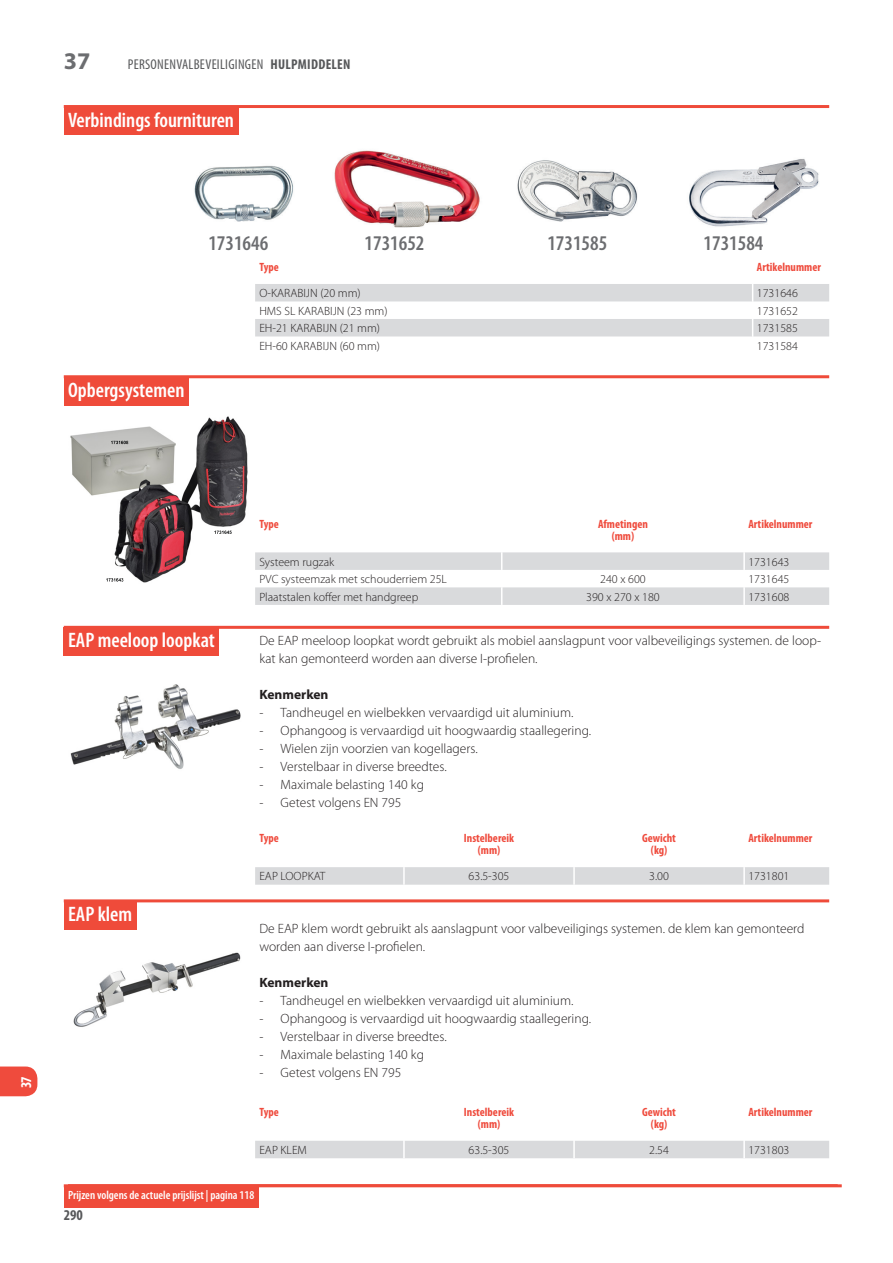
<style>
.page{position:relative;width:893px;height:1263px;background:#fff}
.page>*{position:absolute;margin:0;border:0;box-sizing:border-box;transform-origin:0 0}
.t1{font:700 24px "Myriad Pro";color:#6c6d70}
.artikelgroep{font:600 condensed 21px "Myriad Pro";color:#fff}
.artikelgroep-2{font:600 condensed 21px "Myriad Pro";color:#6c6d70}
.t2{font:700 condensed 15px "Myriad Pro";color:#57585a}
.t3{font:700 condensed 15px "Myriad Pro";color:#fff}
.t4{font:condensed 14.25px "Myriad Pro";letter-spacing:.02em;color:#57585a}
.t5{font:700 condensed 14.25px "Myriad Pro";letter-spacing:.02em;color:#57585a}
.artgr_omschrijving{font:300 13.5px/18px "Myriad Pro";color:#231f20}
.artgr_specificatie_h{font:700 13.5px "Myriad Pro";color:#231f20}
.cell_l{font:300 12px "Myriad Pro";color:#231f20}
.cell_c_h{font:700 condensed 12px "Myriad Pro";color:#ef4b3d}
.cell_artnr{font:300 12px "Myriad Pro";color:#231f20}
.cell_artnr_h{font:700 condensed 12px "Myriad Pro";color:#ef4b3d}
.verwijzing_prsl{font:600 condensed 12px "Myriad Pro";color:#fff}
.cell_c{font:300 12px "Myriad Pro";color:#231f20}
.cell_l_h{font:700 condensed 12px "Myriad Pro";color:#ef4b3d}
</style>
<div class="page">
<svg style="left:0;top:1066px;width:37px;height:30px"></svg>
<hr style="left:64px;top:105px;width:765px;height:3px;background:#ef4b3a">
<div style="left:64px;top:107px;width:174px;height:28px;background:#ef4b3a"></div>
<svg style="left:255px;top:284px;width:574px;height:53px"></svg>
<hr style="left:64px;top:375px;width:765px;height:3px;background:#ef4b3a">
<div style="left:64px;top:377px;width:125px;height:28px;background:#ef4b3a"></div>
<svg style="left:255px;top:552px;width:574px;height:53px"></svg>
<img style="left:70px;top:416px;width:178px;height:167px">
<img style="left:214px;top:531px;width:18px;height:3px">
<svg style="left:116px;top:441px;width:12px;height:3px"></svg>
<img style="left:106px;top:578px;width:17px;height:3px">
<img style="left:194px;top:150px;width:625px;height:78px">
<hr style="left:64px;top:626px;width:765px;height:3px;background:#ef4b3a">
<div style="left:64px;top:627px;width:155px;height:29px;background:#ef4b3a"></div>
<div style="left:255px;top:867px;width:574px;height:18px;background:#d9dadc"></div>
<hr style="left:64px;top:899px;width:765px;height:3px;background:#ef4b3a">
<div style="left:64px;top:901px;width:72px;height:28px;background:#ef4b3a"></div>
<div style="left:255px;top:1141px;width:574px;height:17px;background:#d9dadc"></div>
<img style="left:70px;top:684px;width:171px;height:85px">
<img style="left:73px;top:952px;width:168px;height:75px">
<hr style="left:64px;top:1184px;width:778px;height:3px;background:#ef4b3a">
<div style="left:64px;top:1186px;width:195px;height:21px;background:#ef4b3a"></div>
<h1 class="t1" style="left:64px;top:47px;width:28px">37</h1>
<p class="t4" style="left:128px;top:57px;width:37px">PERSONENVA</p>
<p class="t4" style="left:189px;top:57px;width:12px">LBEVEI</p>
<p class="t4" style="left:220px;top:57px;width:12px">LIGINGEN</p>
<p class="t5" style="left:270px;top:57px;width:82px">Hulpmiddelen</p>
<p class="artikelgroep" style="left:68px;top:108px;width:168px">Verbindings fournituren</p>
<p class="artikelgroep-2" style="left:208px;top:232px;width:61px">1731646</p>
<p class="artikelgroep-2" style="left:365px;top:232px;width:61px">1731652</p>
<p class="artikelgroep-2" style="left:547px;top:232px;width:61px">1731585</p>
<p class="artikelgroep-2" style="left:703px;top:232px;width:61px">1731584</p>
<p class="artikelgroep" style="left:68px;top:378px;width:118px">Opbergsystemen</p>
<p class="cell_l_h" style="left:259px;top:261px;width:21px">Type</p>
<p class="cell_artnr_h" style="left:757px;top:261px;width:65px">Artikelnummer</p>
<p class="cell_l" style="left:259px;top:287px;width:103px">O-KARABIJN (20 mm)</p>
<p class="cell_artnr" style="left:757px;top:287px;width:42px">1731646</p>
<p class="cell_l" style="left:259px;top:304px;width:130px">HMS SL KARABIJN (23 mm)</p>
<p class="cell_artnr" style="left:757px;top:304px;width:42px">1731652</p>
<p class="cell_l" style="left:259px;top:322px;width:122px">EH-21 KARABIJN (21 mm)</p>
<p class="cell_artnr" style="left:757px;top:322px;width:42px">1731585</p>
<p class="cell_l" style="left:259px;top:339px;width:122px">EH-60 KARABIJN (60 mm)</p>
<p class="cell_artnr" style="left:757px;top:339px;width:42px">1731584</p>
<p class="t3" style="left:18px;top:1088px;width:13px;rotate:-90deg">37</p>
<p class="cell_l_h" style="left:259px;top:517px;width:21px">Type</p>
<p class="cell_c_h" style="left:598px;top:517px;width:51px">Afmetingen</p>
<p class="cell_c_h" style="left:612px;top:529px;width:24px">(mm)</p>
<p class="cell_artnr_h" style="left:748px;top:517px;width:65px">Artikelnummer</p>
<p class="cell_l" style="left:259px;top:555px;width:76px">Systeem rugzak</p>
<p class="cell_artnr" style="left:748px;top:555px;width:42px">1731643</p>
<p class="cell_l" style="left:259px;top:572px;width:189px">PVC systeemzak met schouderriem 25L</p>
<p class="cell_c" style="left:600px;top:572px;width:47px">240 x 600</p>
<p class="cell_artnr" style="left:748px;top:572px;width:42px">1731645</p>
<p class="cell_l" style="left:259px;top:590px;width:160px">Plaatstalen koffer met handgreep</p>
<p class="cell_c" style="left:586px;top:590px;width:75px">390 x 270 x 180</p>
<p class="cell_artnr" style="left:748px;top:590px;width:42px">1731608</p>
<p class="artikelgroep" style="left:68px;top:629px;width:148px">EAP meeloop loopkat</p>
<p class="artgr_omschrijving" style="left:259px;top:632px;width:563px">De EAP meeloop loopkat wordt gebruikt als mobiel aanslagpunt voor valbeveiligings systemen. de loop&shy;kat kan gemonteerd worden aan diverse I-profielen.</p>
<p class="artgr_specificatie_h" style="left:259px;top:687px;width:71px">Kenmerken</p>
<p class="artgr_omschrijving" style="left:259px;top:704px;width:316px">- Tandheugel en wielbekken vervaardigd uit aluminium.</p>
<p class="artgr_omschrijving" style="left:259px;top:722px;width:333px">- Ophangoog is vervaardigd uit hoogwaardig staallegering.</p>
<p class="artgr_omschrijving" style="left:259px;top:740px;width:220px">- Wielen zijn voorzien van kogellagers.</p>
<p class="artgr_omschrijving" style="left:259px;top:758px;width:189px">- Verstelbaar in diverse breedtes.</p>
<p class="artgr_omschrijving" style="left:259px;top:776px;width:166px">- Maximale belasting 140 kg</p>
<p class="artgr_omschrijving" style="left:259px;top:794px;width:143px">- Getest volgens EN 795</p>
<p class="cell_l_h" style="left:259px;top:832px;width:21px">Type</p>
<p class="cell_c_h" style="left:464px;top:832px;width:52px">Instelbereik</p>
<p class="cell_c_h" style="left:478px;top:844px;width:24px">(mm)</p>
<p class="cell_c_h" style="left:642px;top:832px;width:35px">Gewicht</p>
<p class="cell_c_h" style="left:651px;top:844px;width:18px">(kg)</p>
<p class="cell_artnr_h" style="left:748px;top:832px;width:65px">Artikelnummer</p>
<p class="artikelgroep" style="left:68px;top:902px;width:66px">EAP klem</p>
<p class="cell_l" style="left:259px;top:870px;width:68px">EAP LOOPKAT</p>
<p class="cell_c" style="left:469px;top:870px;width:42px">63.5-305</p>
<p class="cell_c" style="left:649px;top:870px;width:21px">3.00</p>
<p class="cell_artnr" style="left:748px;top:870px;width:42px">1731801</p>
<p class="artgr_omschrijving" style="left:259px;top:920px;width:547px">De EAP klem wordt gebruikt als aanslagpunt voor valbeveiligings systemen. de klem kan gemonteerd worden aan diverse I-profielen.</p>
<p class="artgr_specificatie_h" style="left:259px;top:975px;width:71px">Kenmerken</p>
<p class="artgr_omschrijving" style="left:259px;top:992px;width:316px">- Tandheugel en wielbekken vervaardigd uit aluminium.</p>
<p class="artgr_omschrijving" style="left:259px;top:1010px;width:333px">- Ophangoog is vervaardigd uit hoogwaardig staallegering.</p>
<p class="artgr_omschrijving" style="left:259px;top:1028px;width:189px">- Verstelbaar in diverse breedtes.</p>
<p class="artgr_omschrijving" style="left:259px;top:1046px;width:166px">- Maximale belasting 140 kg</p>
<p class="artgr_omschrijving" style="left:259px;top:1064px;width:143px">- Getest volgens EN 795</p>
<p class="cell_l_h" style="left:259px;top:1105px;width:21px">Type</p>
<p class="cell_c_h" style="left:464px;top:1105px;width:52px">Instelbereik</p>
<p class="cell_c_h" style="left:478px;top:1117px;width:24px">(mm)</p>
<p class="cell_c_h" style="left:642px;top:1105px;width:35px">Gewicht</p>
<p class="cell_c_h" style="left:651px;top:1117px;width:18px">(kg)</p>
<p class="cell_artnr_h" style="left:748px;top:1105px;width:65px">Artikelnummer</p>
<p class="cell_l" style="left:259px;top:1143px;width:49px">EAP KLEM</p>
<p class="cell_c" style="left:469px;top:1143px;width:42px">63.5-305</p>
<p class="cell_c" style="left:649px;top:1143px;width:21px">2.54</p>
<p class="cell_artnr" style="left:748px;top:1143px;width:42px">1731803</p>
<p class="verwijzing_prsl" style="left:68px;top:1188px;width:188px">Prijzen volgens de actuele prijslijst | pagina 118</p>
<p class="t2" style="left:64px;top:1206px;width:21px">290</p>
</div>
